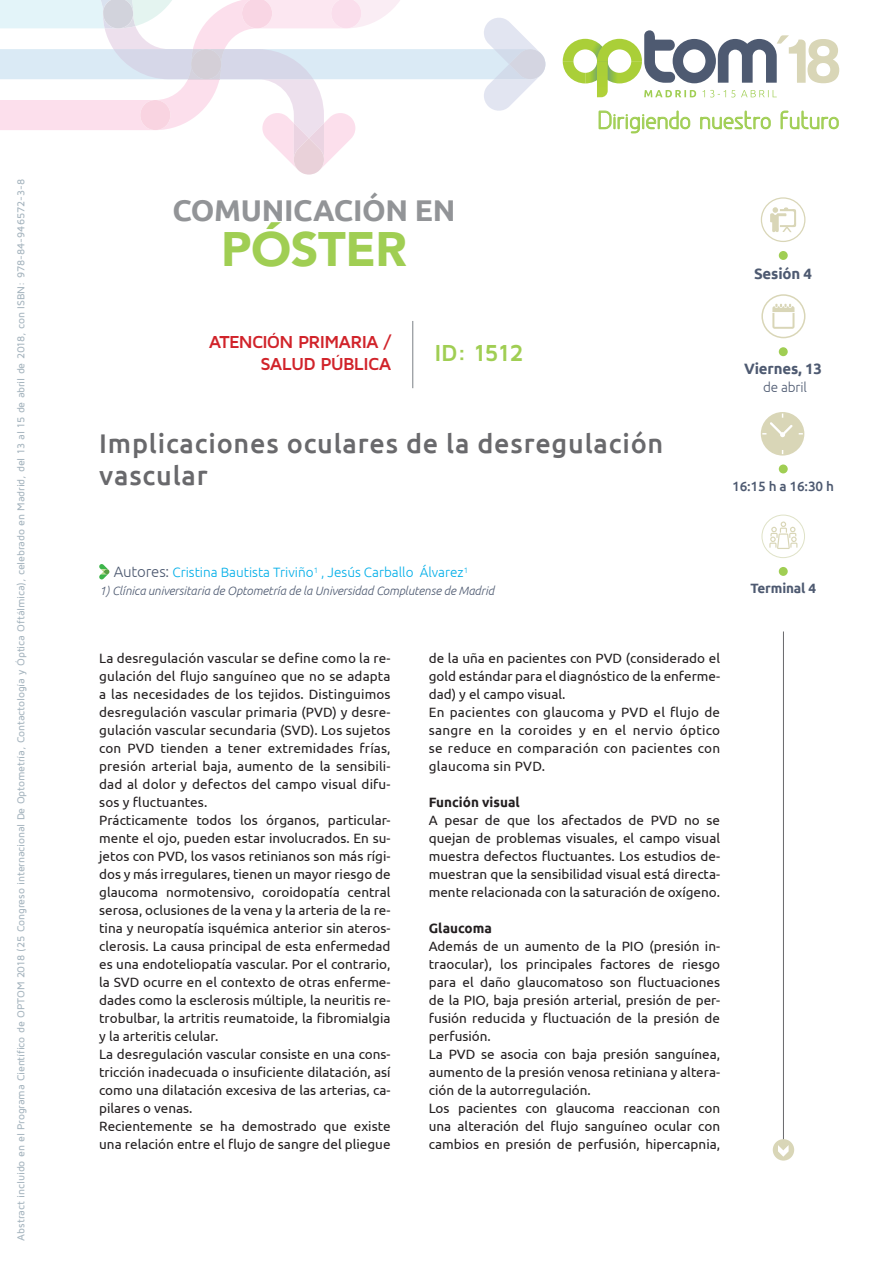
<style>
.page{position:relative;width:893px;height:1263px;background:#fff}
.page>*{position:absolute;margin:0;border:0;box-sizing:border-box;transform-origin:0 0}
.t1{font:900 48.3px "Avenir";letter-spacing:-.01em;color:#a0ce53}
.t2{font:700 30px "Ubuntu";letter-spacing:-.01em;color:#929497}
.t3{font:500 27px/31.5px "Ubuntu";letter-spacing:.03em;color:#69696c}
.t4{font:700 24px "Maven Pro";letter-spacing:-.03em;color:#a0ce53}
.t5{font:23.4px "Greyscale Basic";color:#a0ce53}
.t6{font:700 18px/21.6px "Maven Pro";letter-spacing:-.045em;color:#d1232a;text-align:right}
.t7{font:700 15px "Ubuntu";letter-spacing:-.01em;color:#4e5a71}
.t8{font:13.5px/18px "Ubuntu";color:#231f20}
.t9{font:300 13.5px "Ubuntu";color:#00aee8}
.t10{font:700 13.5px "Ubuntu";color:#231f20}
.t11{font:500 13.5px "Ubuntu";letter-spacing:-.01em;color:#4e5a71}
.t12{font:700 13.5px "Ubuntu";color:#4e5a71}
.t13{font:300 13.5px "Ubuntu";letter-spacing:-.01em;color:#4e5a71}
.t14{font:italic 300 12px "Ubuntu";letter-spacing:-.01em;color:#4e5a71}
.t15{font:500 10.5px "Maven Pro";letter-spacing:-.015em;color:#a5b4be}
.s1{font-size:15px;color:#4e5a71}
</style>
<div class="page">
<svg style="left:563px;top:30px;width:276px;height:67px"></svg>
<svg style="left:599px;top:111px;width:91px;height:22px"></svg>
<svg style="left:700px;top:111px;width:71px;height:18px"></svg>
<svg style="left:781px;top:111px;width:58px;height:18px"></svg>
<svg style="left:0;top:0;width:545px;height:175px"></svg>
<div style="left:773px;top:1139px;width:21px;height:21px;background:#d9d6b7;border-radius:50%"></div>
<svg style="left:778px;top:1145px;width:11px;height:12px"></svg>
<div style="left:761px;top:294px;width:44px;height:44px;border:2px solid #d9d6b7;border-radius:50%"></div>
<div style="left:779px;top:347px;width:9px;height:9px;background:#a0ce53;border-radius:50%"></div>
<div style="left:779px;top:251px;width:9px;height:9px;background:#a0ce53;border-radius:50%"></div>
<svg style="left:772px;top:304px;width:22px;height:25px"></svg>
<div style="left:779px;top:567px;width:9px;height:9px;background:#a0ce53;border-radius:50%"></div>
<div style="left:762px;top:515px;width:43px;height:43px;border:1px solid #dfe2c7;border-radius:50%"></div>
<svg style="left:769px;top:521px;width:28px;height:28px"></svg>
<div style="left:779px;top:464px;width:9px;height:9px;background:#a0ce53;border-radius:50%"></div>
<svg style="left:761px;top:412px;width:43px;height:44px"></svg>
<hr style="left:783px;top:631px;width:1px;height:508px;background:#69696c">
<svg style="left:761px;top:197px;width:44px;height:45px"></svg>
<hr style="left:412px;top:321px;width:1px;height:67px;background:#7a8086">
<svg style="left:99px;top:564px;width:10px;height:15px"></svg>
<p class="t15" style="left:14px;top:1240px;width:1063px;rotate:-90deg">Abstract incluido en el Programa Científico de OPTOM 2018 (25 Congreso internacional De Optometría, Contactología y Óptica Oftálmica), celebrado en Madrid, del 13 al 15 de abril de 2018, con ISBN: 978-84-946572-3-8</p>
<h2 class="t2" style="left:172px;top:192px;width:280px">comunicación EN</h2>
<h1 class="t1" style="left:221px;top:208px;width:187px">PÓSTER</h1>
<h3 class="t6" style="left:209px;top:330px;width:184px">ATENCIÓN PRI MARIA /<br>SALUD PÚBLICA</h3>
<h3 class="t4" style="left:434px;top:338px;width:91px">ID: 1512</h3>
<h3 class="t5" style="left:597px;top:106px;width:244px">Dirigiendo nuestro futuro</h3>
<p class="t7" style="left:754px;top:264px;width:60px">Sesión 4</p>
<p class="t7" style="left:744px;top:360px;width:79px">Viernes, 13</p>
<p class="t13" style="left:763px;top:379px;width:45px">de abril</p>
<h3 class="t3" style="left:99px;top:427px;width:566px">Implicaciones oculares de la desregulación vascular</h3>
<p class="t11" style="left:732px;top:478px;width:103px">16:15 h a 16:30 h</p>
<p class="t9" style="left:114px;top:564px;width:356px"><span class="s1">Autores:</span> Cristina Bautista Triviño<sup>1</sup> , Jesús Carballo Álvarez<sup>1</sup></p>
<p class="t14" style="left:99px;top:583px;width:397px">1) Clínica universitaria de Optometría de la Universidad Complutense de Madrid</p>
<p class="t8" style="left:99px;top:649px;width:293px">La desregulación vascular se define como la re&shy;gulación del flujo sanguíneo que no se adapta a las necesidades de los tejidos. Distinguimos desregulación vascular primaria (PVD) y desre&shy;gulación vascular secundaria (SVD). Los sujetos con PVD tienden a tener extremidades frías, presión arterial baja, aumento de la sensibili&shy;dad al dolor y defectos del campo visual difu&shy;sos y fluctuantes.<br>Prácticamente todos los órganos, particular&shy;mente el ojo, pueden estar involucrados. En su&shy;jetos con PVD, los vasos retinianos son más rígi&shy;dos y más irregulares, tienen un mayor riesgo de glaucoma normotensivo, coroidopatía central serosa, oclusiones de la vena y la arteria de la re&shy;tina y neuropatía isquémica anterior sin ateros&shy;clerosis. La causa principal de esta enfermedad es una endoteliopatía vascular. Por el contrario, la SVD ocurre en el contexto de otras enferme&shy;dades como la esclerosis múltiple, la neuritis re&shy;trobulbar, la artritis reumatoide, la fibromialgia y la arteritis celular.<br>La desregulación vascular consiste en una cons&shy;tricción inadecuada o insuficiente dilatación, así como una dilatación excesiva de las arterias, ca&shy;pilares o venas.<br>Recientemente se ha demostrado que existe una relación entre el flujo de sangre del pliegue</p>
<p class="t8" style="left:429px;top:649px;width:293px">de la uña en pacientes con PVD (considerado el gold estándar para el diagnóstico de la enferme&shy;dad) y el campo visual.<br>En pacientes con glaucoma y PVD el flujo de sangre en la coroides y en el nervio óptico se reduce en comparación con pacientes con glaucoma sin PVD.</p>
<p class="t10" style="left:429px;top:794px;width:92px">Función visual</p>
<p class="t8" style="left:429px;top:811px;width:293px;text-align:justify">A pesar de que los afectados de PVD no se quejan de problemas visuales, el campo visual muestra defectos fluctuantes. Los estudios de&shy;muestran que la sensibilidad visual está directa&shy;mente relacionada con la saturación de oxígeno.</p>
<p class="t10" style="left:429px;top:920px;width:65px">Glaucoma</p>
<p class="t8" style="left:429px;top:937px;width:293px">Además de un aumento de la PIO (presión in&shy;traocular), los principales factores de riesgo para el daño glaucomatoso son fluctuaciones de la PIO, baja presión arterial, presión de per&shy;fusión reducida y fluctuación de la presión de perfusión.<br>La PVD se asocia con baja presión sanguínea, aumento de la presión venosa retiniana y altera&shy;ción de la autorregulación.<br>Los pacientes con glaucoma reaccionan con una alteración del flujo sanguíneo ocular con cambios en presión de perfusión, hipercapnia,</p>
<p class="t12" style="left:750px;top:580px;width:67px">Terminal 4</p>
</div>
